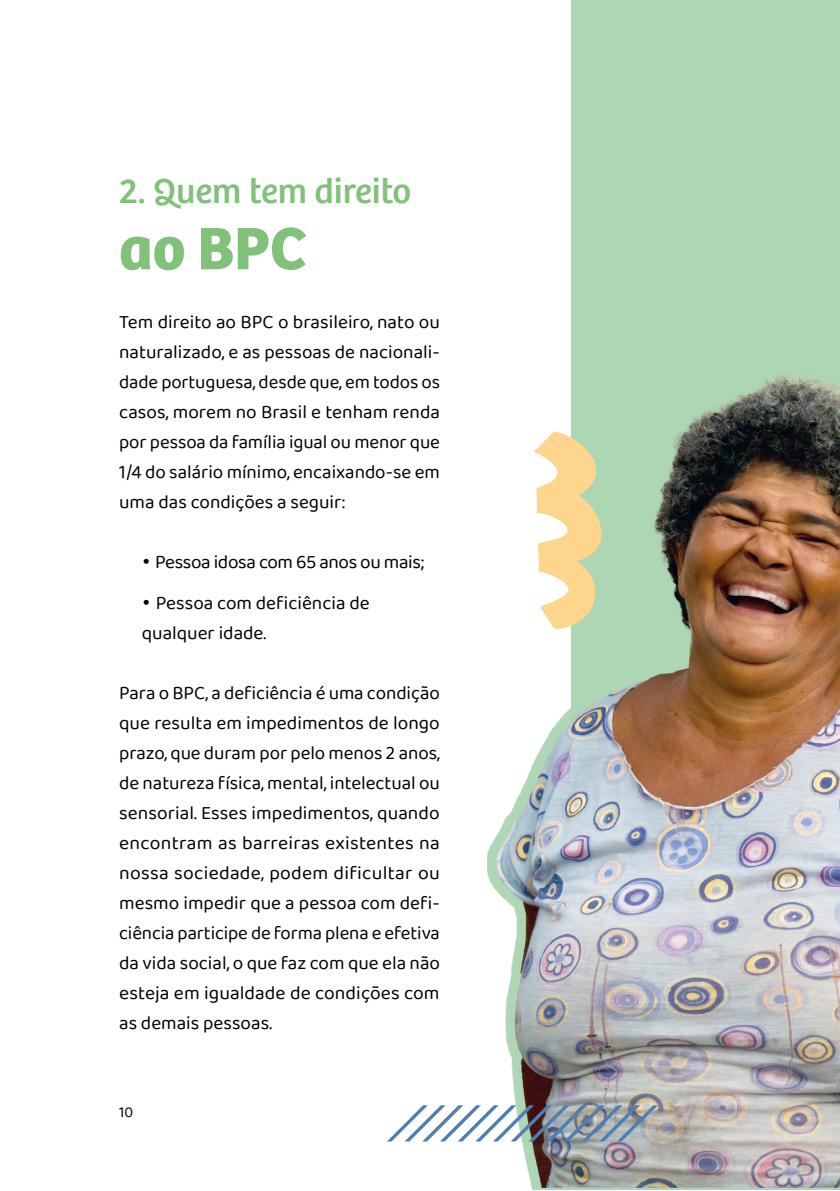
<style>
.page{position:relative;width:840px;height:1191px;background:#fff}
.page>*{position:absolute;margin:0;border:0;box-sizing:border-box;transform-origin:0 0}
.t1{font:700 62px "Bree";color:#82c17a}
.t2{font:36px "Bree";color:#82c17a}
.t3{font:19px/30px "Baloo Chettan 2";color:#000;text-align:justify}
.t4{font:19px "Baloo Chettan 2";letter-spacing:-.02em;color:#000}
.t5{font:15px "Baloo Chettan 2";color:#000}
.s1{font-family:"Gotham Rounded"}
</style>
<div class="page">
<img style="left:487px;top:0;width:352px;height:1190px">
<img style="left:387px;top:1103px;width:273px;height:39px">
<svg style="left:533px;top:431px;width:68px;height:198px"></svg>
<h2 class="t2" style="left:119px;top:170px;width:293px">2. Quem tem direito</h2>
<h1 class="t1" style="left:119px;top:211px;width:189px">ao BPC</h1>
<p class="t3" style="left:119px;top:306px;width:322px">Tem direito ao BPC o brasileiro, nato ou naturalizado, e as pessoas de nacionali&shy;dade portuguesa, desde que, em todos os casos, morem no Brasil e tenham renda por pessoa da família igual ou menor que 1/4 do salário mínimo, encaixando-se em uma das condições a seguir:</p>
<p class="t4" style="left:142px;top:548px;width:284px"><span class="s1">•</span> Pessoa idosa com 65 anos ou mais;</p>
<p class="t3" style="left:142px;top:588px;width:229px"><span class="s1">•</span> Pessoa com deficiência de qualquer idade.</p>
<p class="t3" style="left:119px;top:677px;width:322px">Para o BPC, a deficiência é uma condição que resulta em impedimentos de longo prazo, que duram por pelo menos 2 anos, de natureza física, mental, intelectual ou sensorial. Esses impedimentos, quando encontram as barreiras existentes na nossa sociedade, podem dificultar ou mesmo impedir que a pessoa com defi&shy;ciência participe de forma plena e efetiva da vida social, o que faz com que ela não esteja em igualdade de condições com as demais pessoas.</p>
<p class="t5" style="left:119px;top:1101px;width:16px">10</p>
</div>
